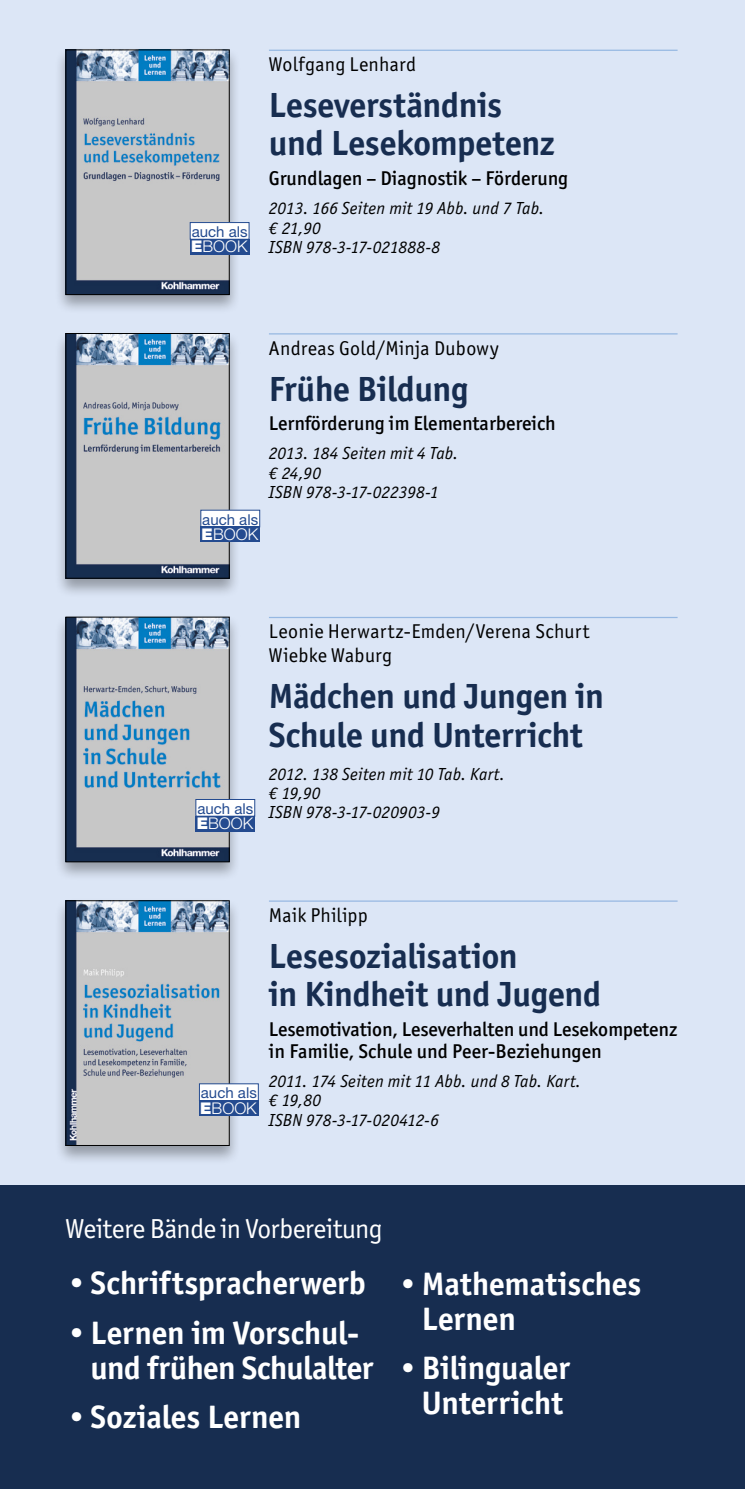
<style>
.page{position:relative;width:745px;height:1489px;background:#fff}
.page>*{position:absolute;margin:0;border:0;box-sizing:border-box;transform-origin:0 0}
._12pt_-_Buchtitel{font:700 35px/38.5px "ITC Officina Sans";letter-spacing:-.01em;color:#172d50}
.t1{font:700 32.5px/35px "ITC Officina Sans";letter-spacing:-.005em;color:#fff}
.t2{font:27.5px "ITC Officina Sans";letter-spacing:-.02em;color:#fff}
._8pt___Untertitel{font:500 20px/22px "ITC Officina Sans";color:#000}
._8pt___Autor{font:20px/24px "ITC Officina Sans";letter-spacing:.015em;color:#000}
._7pt___Bibliografie{font:italic 17.5px/19.2px "ITC Officina Sans";letter-spacing:.005em;color:#000}
.t3{font:300 16px "Helvetica Neue LT";color:#fff}
.t4{font:15px "Helvetica Neue LT";color:#244b90}
.s1{font-weight:900}
</style>
<div class="page">
<div style="left:0;top:0;width:744px;height:1488px;background:#dce6f6"></div>
<div style="left:0;top:1185px;width:744px;height:303px;background:#172d50"></div>
<hr style="left:269px;top:50px;width:408px;height:1px;background:#96b8e2">
<hr style="left:269px;top:333px;width:408px;height:1px;background:#96b8e2">
<div style="left:54px;top:46px;width:187px;height:268px;background:#000;opacity:.33"></div>
<img style="left:68px;top:52px;width:159px;height:241px">
<div style="left:66px;top:50px;width:163px;height:245px;border:1px solid #000"></div>
<div style="left:54px;top:330px;width:187px;height:268px;background:#000;opacity:.33"></div>
<img style="left:68px;top:335px;width:159px;height:241px">
<div style="left:66px;top:333px;width:163px;height:245px;border:1px solid #000"></div>
<div style="left:190px;top:222px;width:59px;height:17px;background:#fff"></div>
<div style="left:190px;top:222px;width:59px;height:18px;border:1px solid #244b90"></div>
<div style="left:190px;top:239px;width:59px;height:16px;background:#244b90"></div>
<div style="left:201px;top:510px;width:58px;height:17px;background:#fff"></div>
<div style="left:200px;top:526px;width:60px;height:16px;background:#244b90"></div>
<hr style="left:269px;top:617px;width:408px;height:1px;background:#96b8e2">
<hr style="left:269px;top:900px;width:408px;height:1px;background:#96b8e2">
<div style="left:54px;top:613px;width:187px;height:268px;background:#000;opacity:.33"></div>
<img style="left:68px;top:619px;width:159px;height:241px">
<div style="left:66px;top:617px;width:163px;height:245px;border:1px solid #000"></div>
<div style="left:54px;top:897px;width:187px;height:268px;background:#000;opacity:.33"></div>
<img style="left:68px;top:902px;width:159px;height:241px">
<div style="left:66px;top:900px;width:163px;height:245px;border:1px solid #000"></div>
<div style="left:196px;top:799px;width:58px;height:17px;background:#fff"></div>
<div style="left:195px;top:799px;width:60px;height:17px;border:1px solid #244b90"></div>
<div style="left:195px;top:815px;width:60px;height:16px;background:#244b90"></div>
<div style="left:199px;top:1083px;width:59px;height:17px;background:#fff"></div>
<div style="left:199px;top:1083px;width:59px;height:17px;border:1px solid #244b90"></div>
<div style="left:199px;top:1100px;width:59px;height:15px;background:#244b90"></div>
<p class="t4" style="left:191px;top:223px;width:57px">auch als</p>
<p class="t3" style="left:191px;top:237px;width:58px"><span class="s1">E</span>BOOK</p>
<p class="_8pt___Autor" style="left:269px;top:52px;width:149px">Wolfgang Lenhard</p>
<p class="_12pt_-_Buchtitel" style="left:269px;top:85px;width:287px">Leseverständnis und Lesekompetenz</p>
<p class="_8pt___Untertitel" style="left:269px;top:167px;width:300px">Grundlagen – Diagnostik – Förderung</p>
<p class="_7pt___Bibliografie" style="left:269px;top:199px;width:276px">2013. 166 Seiten mit 19 Abb. und 7 Tab. € 21,90<br>ISBN 978-3-17-021888-8</p>
<p class="t4" style="left:202px;top:510px;width:57px">auch als</p>
<p class="t3" style="left:201px;top:524px;width:58px"><span class="s1">E</span>BOOK</p>
<p class="_8pt___Autor" style="left:269px;top:335px;width:231px">Andreas Gold/Minja Dubowy</p>
<p class="_12pt_-_Buchtitel" style="left:269px;top:369px;width:201px">Frühe Bildung</p>
<p class="_8pt___Untertitel" style="left:269px;top:412px;width:288px">Lernförderung im Elementarbereich</p>
<p class="_7pt___Bibliografie" style="left:269px;top:444px;width:191px">2013. 184 Seiten mit 4 Tab. € 24,90<br>ISBN 978-3-17-022398-1</p>
<p class="t4" style="left:197px;top:799px;width:57px">auch als</p>
<p class="t3" style="left:196px;top:813px;width:58px"><span class="s1">E</span>BOOK</p>
<p class="_8pt___Autor" style="left:269px;top:619px;width:322px">Leonie Herwartz-Emden/Verena Schurt<br>Wiebke Waburg</p>
<p class="_12pt_-_Buchtitel" style="left:269px;top:676px;width:336px">Mädchen und Jungen in<br>Schule und Unterricht</p>
<p class="_7pt___Bibliografie" style="left:269px;top:764px;width:237px">2012. 138 Seiten mit 10 Tab. Kart. € 19,90<br>ISBN 978-3-17-020903-9</p>
<p class="t4" style="left:201px;top:1083px;width:57px">auch als</p>
<p class="t3" style="left:200px;top:1098px;width:58px"><span class="s1">E</span>BOOK</p>
<p class="_8pt___Autor" style="left:269px;top:902px;width:100px">Maik Philipp</p>
<p class="_12pt_-_Buchtitel" style="left:269px;top:936px;width:333px">Lesesozialisation<br>in Kindheit und Jugend</p>
<p class="_8pt___Untertitel" style="left:269px;top:1018px;width:409px">Lesemotivation, Leseverhalten und Lesekompetenz in Familie, Schule und Peer-Beziehungen</p>
<p class="_7pt___Bibliografie" style="left:269px;top:1071px;width:313px">2011. 174 Seiten mit 11 Abb. und 8 Tab. Kart. € 19,80<br>ISBN 978-3-17-020412-6</p>
<p class="t2" style="left:66px;top:1212px;width:318px">Weitere Bände in Vorbereitung</p>
<p class="t1" style="left:66px;top:1265px;width:301px">•Schriftspracherwerb</p>
<p class="t1" style="left:91px;top:1314px;width:284px;text-indent:-25px">•Lernen im Vorschul&shy;und frühen Schulalter</p>
<p class="t1" style="left:66px;top:1398px;width:237px">•Soziales Lernen</p>
<p class="t1" style="left:421px;top:1265px;width:221px;text-indent:-25px">•Mathematisches<br>Lernen</p>
<p class="t1" style="left:396px;top:1349px;width:174px;text-align:center">•Bilingualer<br>Unterricht</p>
</div>
